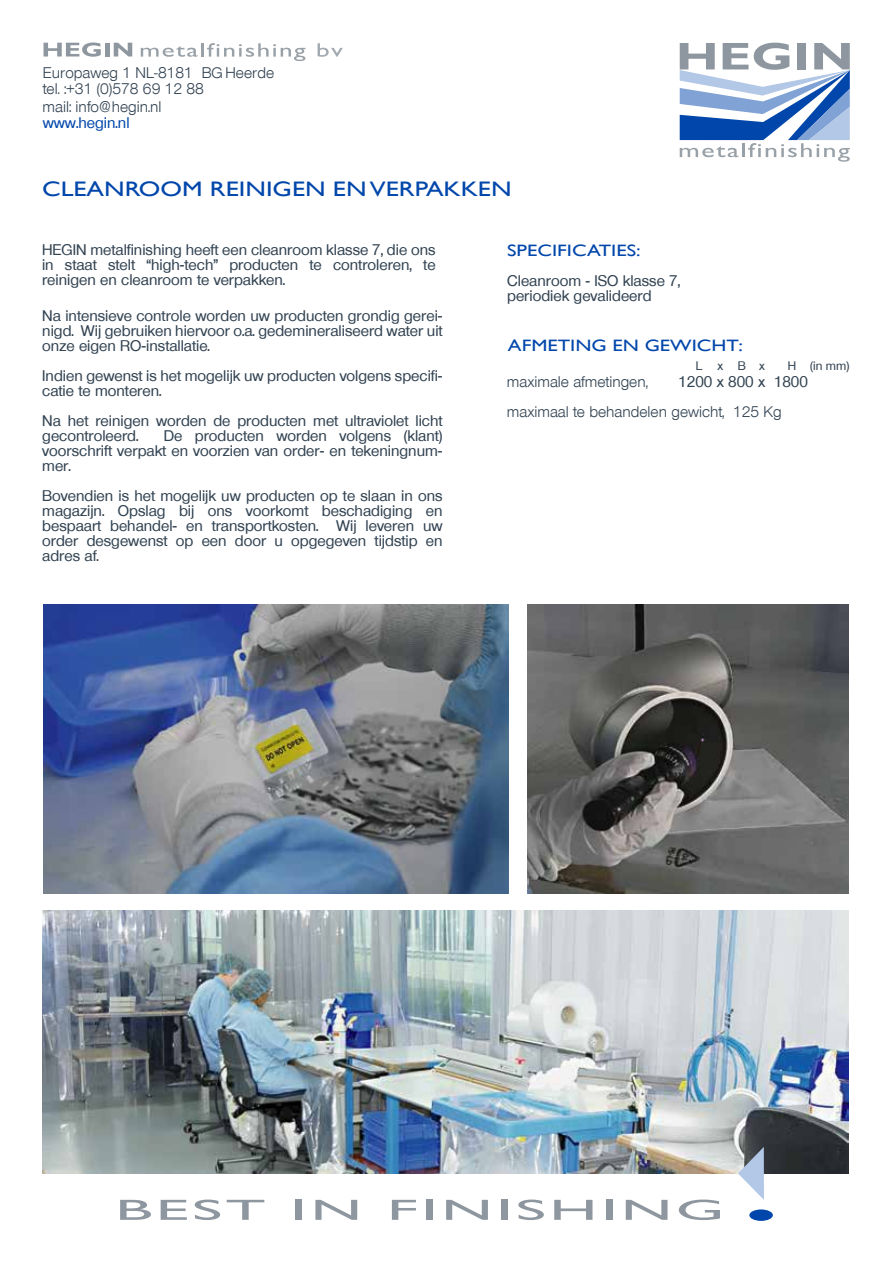
<style>
.page{position:relative;width:893px;height:1263px;background:#fff}
.page>*{position:absolute;margin:0;border:0;box-sizing:border-box;transform-origin:0 0}
.t1{font:21px "Gill Sans";color:#0046ab;scale:1.25 1}
.t2{font:16.5px "Gill Sans";color:#0046ab;scale:1.25 1}
.t3{font:500 15px/15px "Olnova";color:#314251;text-align:justify}
.t4{font:15px/16.5px "Olnova";color:#314251}
.t5{font:500 15px "Olnova";color:#0046ab}
.t6{font:500 12px "Olnova";color:#314251}
</style>
<div class="page">
<svg style="left:680px;top:43px;width:170px;height:119px"></svg>
<svg style="left:141px;top:46px;width:57px;height:11px"></svg>
<hr style="left:201px;top:43px;width:3px;height:14px;background:#98a1a8">
<svg style="left:207px;top:43px;width:98px;height:18px"></svg>
<svg style="left:318px;top:43px;width:25px;height:14px"></svg>
<svg style="left:44px;top:43px;width:57px;height:14px"></svg>
<hr style="left:105px;top:43px;width:4px;height:14px;background:#8e979f">
<svg style="left:114px;top:43px;width:18px;height:14px"></svg>
<img style="left:42px;top:910px;width:807px;height:263px">
<svg style="left:120px;top:1200px;width:31px;height:20px"></svg>
<svg style="left:161px;top:1200px;width:26px;height:20px"></svg>
<svg style="left:195px;top:1199px;width:25px;height:21px"></svg>
<svg style="left:227px;top:1200px;width:37px;height:20px"></svg>
<div style="left:295px;top:1200px;width:7px;height:20px;background:#8e979f"></div>
<svg style="left:315px;top:1200px;width:42px;height:20px"></svg>
<svg style="left:392px;top:1200px;width:24px;height:20px"></svg>
<div style="left:426px;top:1200px;width:7px;height:20px;background:#8e979f"></div>
<svg style="left:446px;top:1200px;width:42px;height:20px"></svg>
<div style="left:501px;top:1200px;width:6px;height:20px;background:#8e979f"></div>
<svg style="left:518px;top:1199px;width:26px;height:21px"></svg>
<svg style="left:554px;top:1200px;width:38px;height:20px"></svg>
<div style="left:606px;top:1200px;width:6px;height:20px;background:#8e979f"></div>
<svg style="left:626px;top:1200px;width:41px;height:20px"></svg>
<svg style="left:679px;top:1199px;width:41px;height:21px"></svg>
<svg style="left:738px;top:1147px;width:26px;height:53px"></svg>
<div style="left:749px;top:1209px;width:24px;height:12px;background:#0046ab;border-radius:50%"></div>
<img style="left:43px;top:604px;width:465px;height:290px">
<img style="left:528px;top:604px;width:321px;height:290px">
<p class="t4" style="left:43px;top:64px;width:233px">Europaweg 1 NL-8181 BG Heerde tel. :+31 (0)578 69 12 88</p>
<p class="t5" style="left:43px;top:114px;width:88px">www.hegin.nl</p>
<p class="t4" style="left:43px;top:98px;width:120px">mail: info@hegin.nl</p>
<h1 class="t1" style="left:42px;top:177px;width:377px">CLEANROOM REINIGEN EN VERPAKKEN</h1>
<p class="t3" style="left:42px;top:242px;width:395px">HEGIN metalfinishing heeft een cleanroom klasse 7, die ons in staat stelt “high-tech” producten te controleren, te reinigen en cleanroom te verpakken.</p>
<p class="t3" style="left:42px;top:308px;width:402px">Na intensieve controle worden uw producten grondig gerei&shy;nigd. Wij gebruiken hiervoor o.a. gedemineraliseerd water uit onze eigen RO-installatie.</p>
<p class="t3" style="left:42px;top:368px;width:402px">Indien gewenst is het mogelijk uw producten volgens specifi&shy;catie te monteren.</p>
<p class="t3" style="left:42px;top:413px;width:402px">Na het reinigen worden de producten met ultraviolet licht gecontroleerd.</p>
<p class="t3" style="left:42px;top:428px;width:402px;text-indent:121px">De producten worden volgens (klant) voorschrift verpakt en voorzien van order- en tekeningnum&shy;mer.</p>
<p class="t3" style="left:42px;top:488px;width:402px">Bovendien is het mogelijk uw producten op te slaan in ons magazijn. Opslag bij ons voorkomt beschadiging en bespaart behandel- en transportkosten. Wij leveren uw order desgewenst op een door u opgegeven tijdstip en adres af.</p>
<p class="t2" style="left:507px;top:241px;width:108px">SPECIFICATIES:</p>
<p class="t3" style="left:507px;top:273px;width:175px">Cleanroom - ISO klasse 7, periodiek gevalideerd</p>
<p class="t2" style="left:508px;top:335px;width:189px">AFMETING EN GEWICHT:</p>
<p class="t4" style="left:507px;top:366px;width:276px;line-height:30px">maximale afmetingen,<br>maximaal te behandelen gewicht, 125 Kg</p>
<p class="t6" style="left:696px;top:359px;width:8px">L</p>
<p class="t6" style="left:717px;top:359px;width:49px">x B x</p>
<p class="t6" style="left:788px;top:359px;width:63px">H (in mm)</p>
<p class="t3" style="left:678px;top:374px;width:131px">1200 x 800 x 1800</p>
</div>
